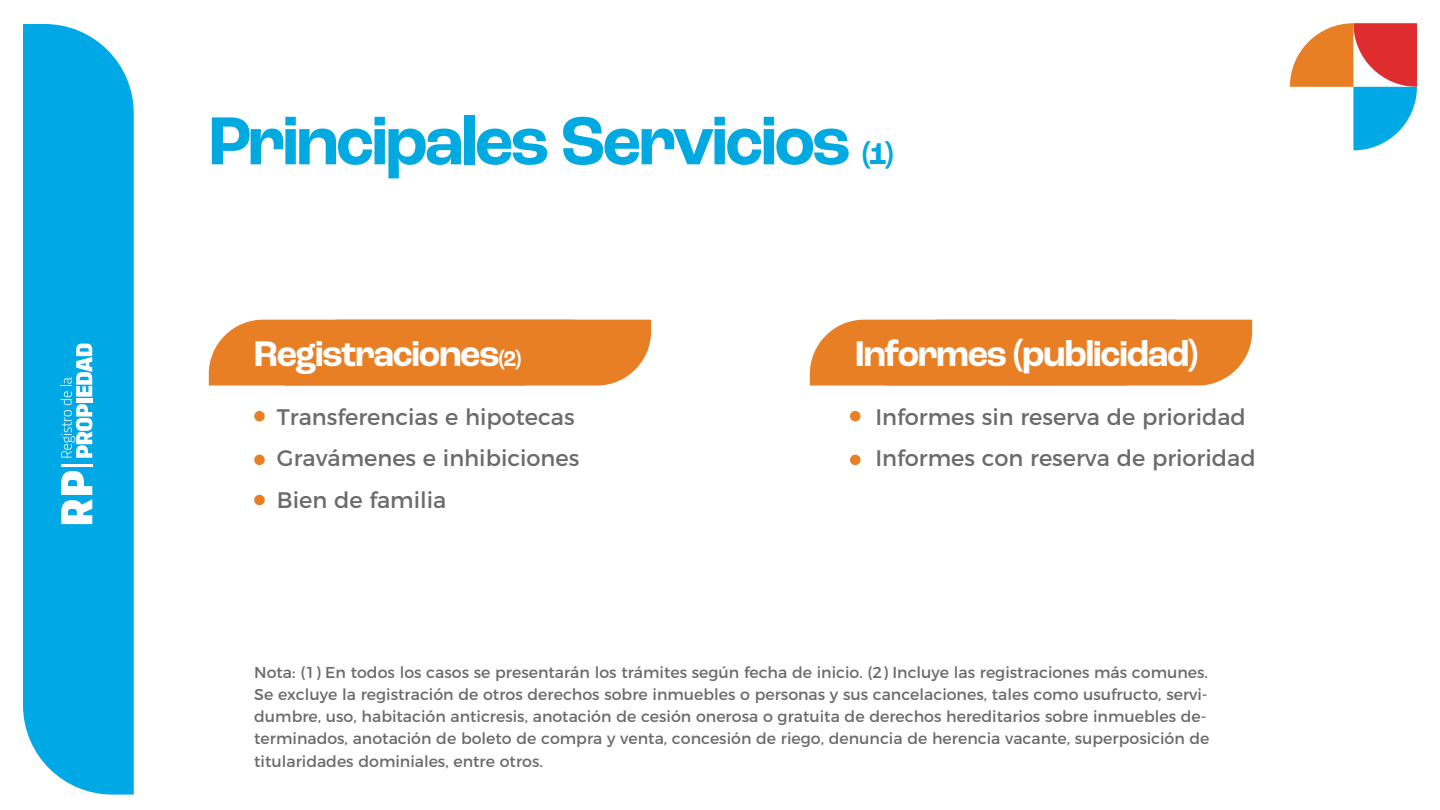
<style>
.page{position:relative;width:1440px;height:810px;background:#fff}
.page>*{position:absolute;margin:0;border:0;box-sizing:border-box;transform-origin:0 0}
.t1{font:700 71.25px "Roc Grotesk";letter-spacing:-.035em;color:#00aae1;scale:.96 1}
.t2{font:700 37.5px "Roc Grotesk";letter-spacing:-.03em;color:#fff;scale:.96 1}
.t3{font:700 31.5px "Roc Grotesk";color:#00aae1;scale:.96 1}
.t4{font:22.5px/41.7px "Montserrat";color:#6b6b6b}
.t5{font:15.75px/22.2px "Montserrat";color:#6b6b6b}
.s1{font-size:22.5px}
</style>
<div class="page">
<div style="left:23px;top:24px;width:111px;height:771px;background:#00a8e6"></div>
<div style="left:209px;top:320px;width:442px;height:66px;background:#e87f25"></div>
<svg style="left:1290px;top:23px;width:127px;height:127px"></svg>
<div style="left:810px;top:320px;width:442px;height:66px;background:#e87f25"></div>
<div style="left:254px;top:411px;width:11px;height:10px;background:#e87f25;border-radius:50%"></div>
<div style="left:850px;top:411px;width:11px;height:10px;background:#e87f25;border-radius:50%"></div>
<div style="left:254px;top:455px;width:11px;height:10px;background:#e87f25;border-radius:50%"></div>
<div style="left:850px;top:455px;width:11px;height:10px;background:#e87f25;border-radius:50%"></div>
<div style="left:254px;top:495px;width:11px;height:10px;background:#e87f25;border-radius:50%"></div>
<svg style="left:61px;top:471px;width:31px;height:53px"></svg>
<svg style="left:61px;top:344px;width:31px;height:114px"></svg>
<hr style="left:61px;top:464px;width:31px;height:3px;background:#fff">
<h1 class="t1" style="left:209px;top:97px;width:670px">Principales Servicios</h1>
<h3 class="t3" style="left:862px;top:134px;width:34px">(1)</h3>
<h2 class="t2" style="left:254px;top:330px;width:280px">Registraciones<span class="s1">(2)</span></h2>
<h2 class="t2" style="left:855px;top:330px;width:359px">Informes (publicidad)</h2>
<h3 class="t4" style="left:277px;top:394px;width:304px">Transferencias e hipotecas<br>Gravámenes e inhibiciones<br>Bien de familia</h3>
<h3 class="t4" style="left:875px;top:394px;width:382px">Informes sin reserva de prioridad<br>Informes con reserva de prioridad</h3>
<p class="t5" style="left:254px;top:660px;width:957px">Nota: (1) En todos los casos se presentarán los trámites según fecha de inicio. (2) Incluye las registraciones más comunes.<br>Se excluye la registración de otros derechos sobre inmuebles o personas y sus cancelaciones, tales como usufructo, servi&shy;dumbre, uso, habitación anticresis, anotación de cesión onerosa o gratuita de derechos hereditarios sobre inmuebles de&shy;terminados, anotación de boleto de compra y venta, concesión de riego, denuncia de herencia vacante, superposición de titularidades dominiales, entre otros.</p>
</div>
